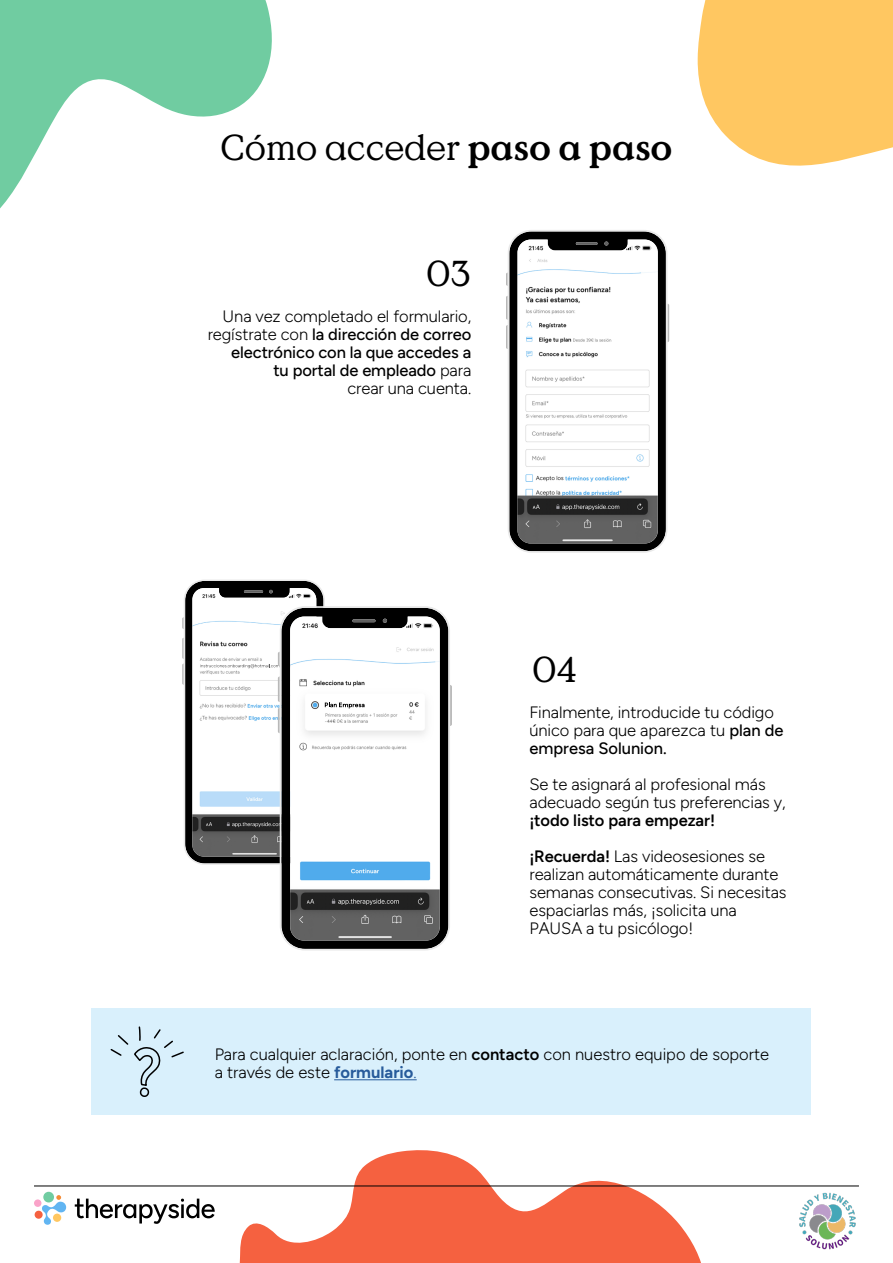
<style>
.page{position:relative;width:893px;height:1263px;background:#fff}
.page>*{position:absolute;margin:0;border:0;box-sizing:border-box;transform-origin:0 0}
.t1{font:36px "Value Serif Pro";letter-spacing:-.005em;color:#000}
.t2{font:300 16.5px/18px "Figtree";letter-spacing:-.005em;color:#000}
.t3{font:500 16.5px/18px "Figtree";letter-spacing:-.005em;color:#000;text-align:right}
.t4{font:600 16.5px/36px "Figtree";letter-spacing:-.005em;color:#000}
.s1{font-weight:700}
.s2{font-weight:300}
.s3{font-weight:500}
.s4{font-weight:600}
.s5{font-weight:700;color:#275b9b}
.s6{color:#275b9b}
</style>
<div class="page">
<svg style="left:120px;top:1150px;width:590px;height:113px"></svg>
<svg style="left:667px;top:0;width:226px;height:284px"></svg>
<svg style="left:0;top:0;width:272px;height:209px;fill:#70cca1"></svg>
<svg style="left:75px;top:1198px;width:140px;height:26px"></svg>
<div style="left:34px;top:1199px;width:7px;height:8px;background:#faa3c9;border-radius:50%"></div>
<div style="left:35px;top:1211px;width:8px;height:8px;background:#f56140;border-radius:50%"></div>
<div style="left:43px;top:1192px;width:11px;height:10px;background:#70cca1;border-radius:50%"></div>
<svg style="left:42px;top:1195px;width:24px;height:30px"></svg>
<hr style="left:34px;top:1186px;width:825px;height:1px;background:#000">
<svg style="left:506px;top:273px;width:2px;height:13px"></svg>
<hr style="left:506px;top:296px;width:2px;height:24px;background:#b8b8b8">
<hr style="left:506px;top:325px;width:2px;height:24px;background:#b8b8b8">
<hr style="left:667px;top:304px;width:2px;height:38px;background:#b8b8b8">
<svg style="left:508px;top:230px;width:159px;height:323px"></svg>
<svg style="left:182px;top:617px;width:2px;height:12px"></svg>
<hr style="left:182px;top:638px;width:2px;height:21px;background:#b8b8b8">
<hr style="left:182px;top:663px;width:2px;height:22px;background:#b8b8b8">
<svg style="left:184px;top:579px;width:141px;height:286px"></svg>
<div style="left:199px;top:662px;width:86px;height:7px;background:#fff"></div>
<svg style="left:200px;top:652px;width:80px;height:16px"></svg>
<hr style="left:278px;top:676px;width:2px;height:26px;background:#b8b8b8">
<hr style="left:278px;top:708px;width:2px;height:25px;background:#b8b8b8">
<hr style="left:450px;top:685px;width:2px;height:41px;background:#b8b8b8">
<svg style="left:280px;top:606px;width:170px;height:344px"></svg>
<div style="left:324px;top:701px;width:53px;height:8px;background:#fff"></div>
<svg style="left:325px;top:703px;width:40px;height:5px"></svg>
<div style="left:91px;top:1008px;width:719px;height:107px;background:#d9f0fc"></div>
<hr style="left:334px;top:1079px;width:83px;height:1px;background:#275b9b">
<svg style="left:110px;top:1026px;width:74px;height:71px"></svg>
<img style="left:799px;top:1192px;width:57px;height:58px">
<h1 class="t1" style="left:220px;top:126px;width:454px">Cómo acceder <span class="s1">paso a paso</span></h1>
<h1 class="t1" style="left:426px;top:252px;width:47px">03</h1>
<p class="t3" style="left:208px;top:307px;width:265px"><span class="s2">Una vez completado el formulario, regístrate con</span> la dirección de correo electrónico con la que accedes a<br>tu portal de empleado <span class="s2">para<br>crear una cuenta.</span></p>
<h1 class="t1" style="left:532px;top:648px;width:46px">04</h1>
<p class="t2" style="left:529px;top:703px;width:255px">Finalmente, introducide tu código único para que aparezca tu <span class="s3">plan de empresa Solunion.</span></p>
<p class="t2" style="left:529px;top:775px;width:258px">Se te asignará al profesional más adecuado según tus preferencias y,</p>
<p class="t4" style="left:529px;top:802px;width:237px">¡todo listo para empezar! ¡Recuerda! <span class="s2">Las videosesiones se</span></p>
<p class="t2" style="left:529px;top:865px;width:259px">realizan automáticamente durante semanas consecutivas. Si necesitas espaciarlas más, ¡solicita una<br>PAUSA a tu psicólogo!</p>
<p class="t2" style="left:215px;top:1045px;width:556px">Para cualquier aclaración, ponte en <span class="s4">contacto</span> con nuestro equipo de soporte a través de este <span class="s5">formulario</span><span class="s6">.</span></p>
</div>
